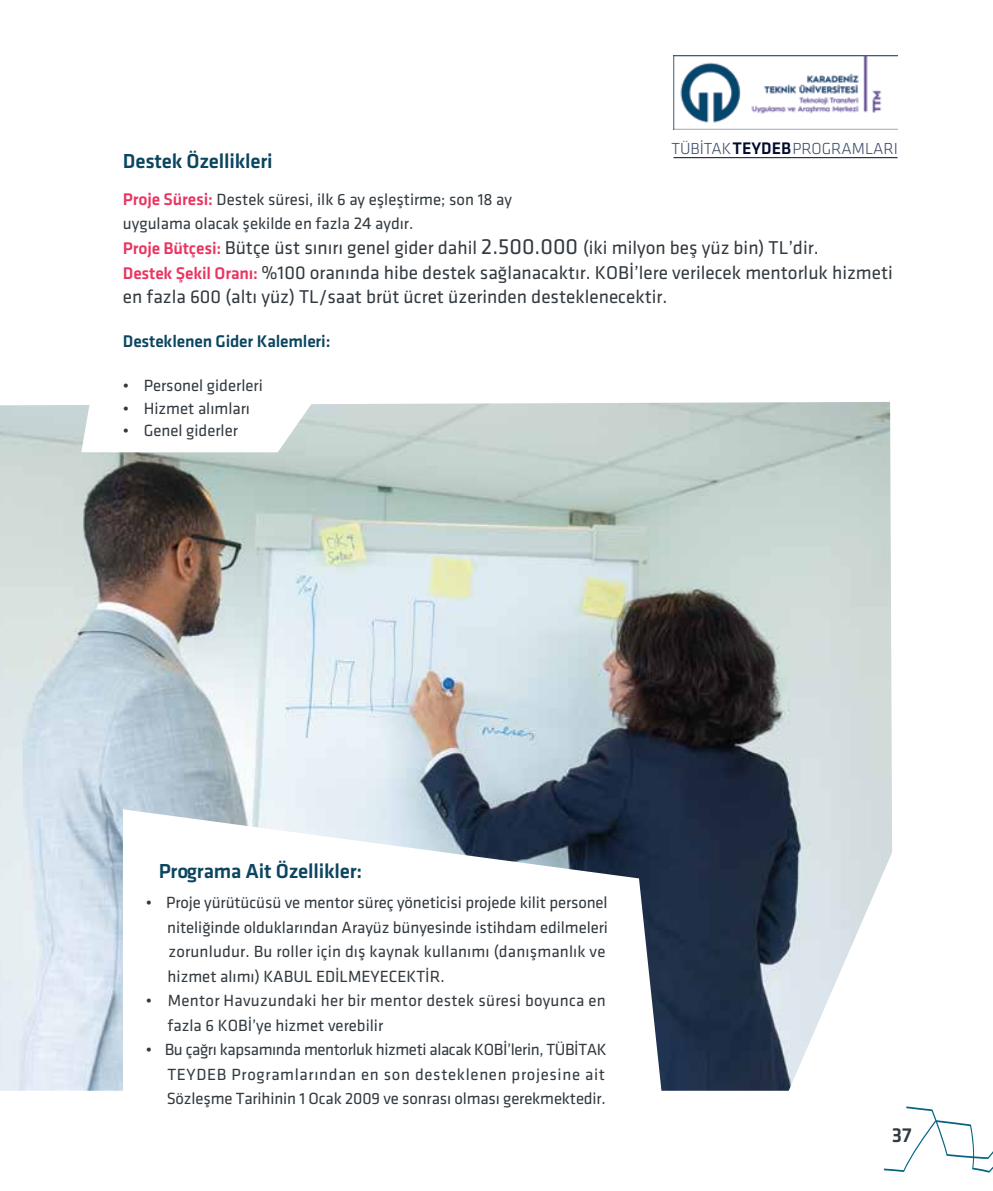
<style>
.page{position:relative;width:993px;height:1191px;background:#fff}
.page>*{position:absolute;margin:0;border:0;box-sizing:border-box;transform-origin:0 0}
.t1{font:500 21px "Klavika";letter-spacing:-.01em;color:#0b455f}
.t2{font:500 21px "Klavika";color:#323a40}
.t3{font:19.25px/24.5px "Klavika";color:#323a40}
.t4{font:500 17.5px "Klavika";letter-spacing:-.01em;color:#0b455f}
.t5{font:16.8px/24.5px "Klavika";color:#323a40}
.t6{font:300 16.62px "Klavika";color:#3b4a67}
.s1{font-weight:500;font-size:17.32px;color:#020a2e}
.s2{font-weight:500;font-size:17.5px;color:#ea3461}
.s3{font-size:17.5px}
.s4{font-size:22.75px}
</style>
<div class="page">
<img style="left:0;top:402px;width:891px;height:688px">
<svg style="left:883px;top:1106px;width:109px;height:66px"></svg>
<img style="left:673px;top:55px;width:224px;height:75px">
<hr style="left:673px;top:157px;width:224px;height:1px;background:#020a2e">
<svg style="left:123px;top:809px;width:540px;height:282px"></svg>
<svg style="left:81px;top:402px;width:265px;height:50px"></svg>
<p class="t1" style="left:123px;top:150px;width:151px">Destek Özellikleri</p>
<p class="t6" style="left:671px;top:139px;width:228px">TÜBİTAK<span class="s1">TEYDEB</span>PROGRAMLARI</p>
<p class="t5" style="left:123px;top:187px;width:390px"><span class="s2">Proje Süresi:</span> Destek süresi, ilk 6 ay eşleştirme; son 18 ay uygulama olacak şekilde en fazla <span class="s3">24</span> aydır.</p>
<p class="t3" style="left:123px;top:236px;width:771px"><span class="s2">Proje Bütçesi:</span> Bütçe üst sınırı genel gider dahil <span class="s4">2.500.000</span> (iki milyon beş yüz bin) TL’dir.<br><span class="s2">Destek Şekil Oranı:</span> %100 oranında hibe destek sağlanacaktır. KOBİ’lere verilecek mentorluk hizmeti en fazla 600 (altı yüz) TL/saat brüt ücret üzerinden desteklenecektir.</p>
<p class="t4" style="left:123px;top:332px;width:209px">Desteklenen Gider Kalemleri:</p>
<p class="t5" style="left:123px;top:373px;width:141px">• Personel giderleri</p>
<p class="t5" style="left:123px;top:396px;width:129px">• Hizmet alımları</p>
<p class="t5" style="left:123px;top:419px;width:116px">• Genel giderler</p>
<p class="t1" style="left:159px;top:860px;width:205px">Programa Ait Özellikler:</p>
<p class="t5" style="left:167px;top:890px;width:442px;text-indent:-21px">• Proje yürütücüsü ve mentor süreç yöneticisi projede kilit personel niteliğinde olduklarından Arayüz bünyesinde istihdam edilmeleri zorunludur. Bu roller için dış kaynak kullanımı (danışmanlık ve hizmet alımı) KABUL EDİLMEYECEKTİR.</p>
<p class="t5" style="left:167px;top:988px;width:439px;text-indent:-22px">• Mentor Havuzundaki her bir mentor destek süresi boyunca en fazla 6 KOBİ’ye hizmet verebilir</p>
<p class="t5" style="left:167px;top:1037px;width:441px;text-align:justify;text-indent:-21px">• Bu çağrı kapsamında mentorluk hizmeti alacak KOBİ’lerin, TÜBİTAK TEYDEB Programlarından en son desteklenen projesine ait Sözleşme Tarihinin 1 Ocak 2009 ve sonrası olması gerekmektedir.</p>
<p class="t2" style="left:891px;top:1123px;width:21px">37</p>
</div>
